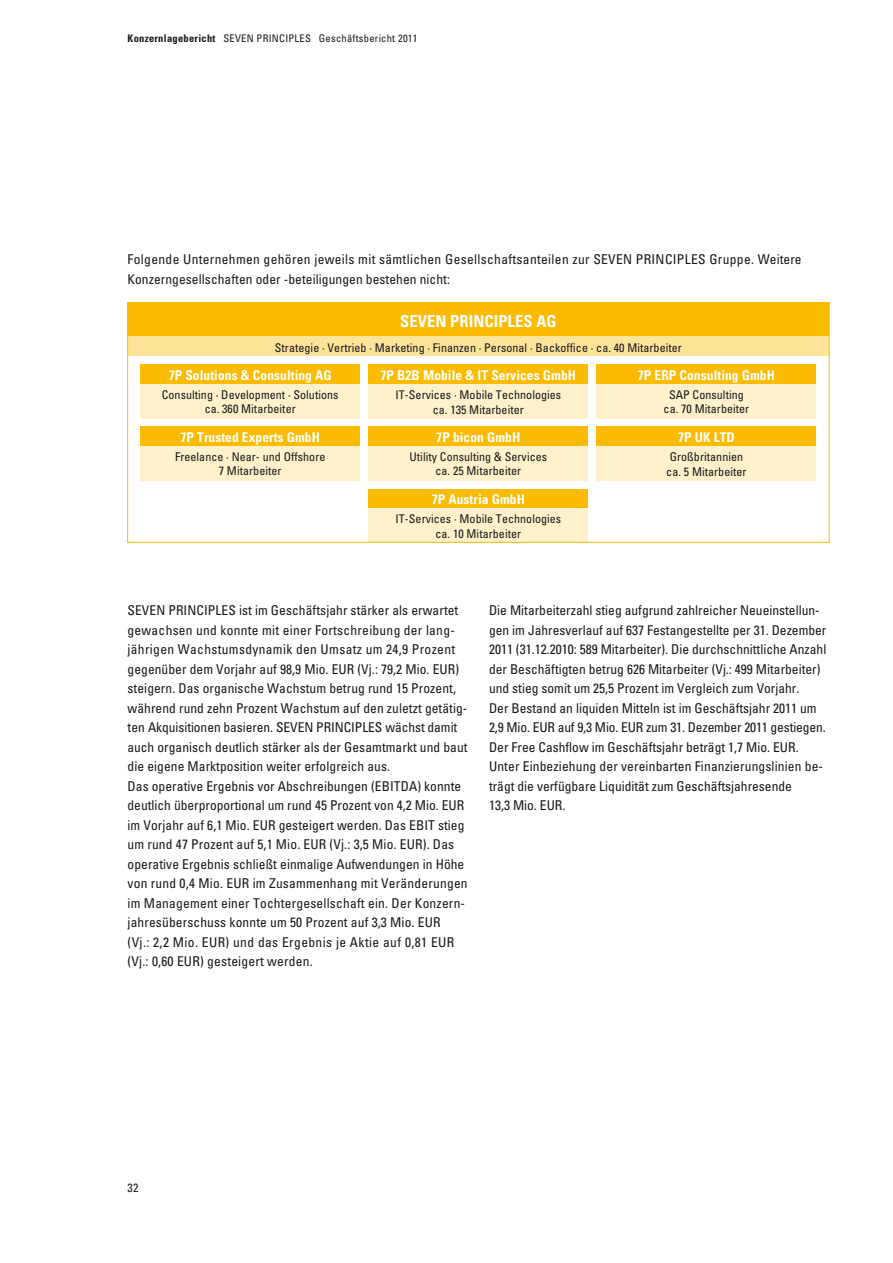
<style>
.page{position:relative;width:893px;height:1263px;background:#fff}
.page>*{position:absolute;margin:0;border:0;box-sizing:border-box;transform-origin:0 0}
.t1{font:700 condensed 16.5px "Univers";letter-spacing:.005em;color:#fff}
._7P_Bodycopy{font:condensed 13.5px/19.5px "Univers";letter-spacing:.005em;color:#1a171c}
._7P_Bodycopy-2{font:condensed 13.5px/19.5px "Univers";letter-spacing:.025em;color:#1a171c}
.t2{font:700 condensed 13.5px "Univers";letter-spacing:.005em;color:#fff}
.t3{font:condensed 12px/14.2px "Univers";letter-spacing:.005em;color:#1a171c;text-align:center}
.Kapitel_Univer_57{font:condensed 10.5px "Univers";letter-spacing:.025em;color:#1a171c}
.s1{font-weight:700}
</style>
<div class="page">
<div style="left:128px;top:303px;width:701px;height:34px;background:#fabb00"></div>
<div style="left:128px;top:337px;width:701px;height:19px;background:#fde499"></div>
<div style="left:140px;top:365px;width:220px;height:19px;background:#fabb00"></div>
<div style="left:140px;top:384px;width:220px;height:34px;background:#fef1cc"></div>
<div style="left:369px;top:365px;width:219px;height:19px;background:#fabb00"></div>
<div style="left:369px;top:384px;width:219px;height:34px;background:#fef1cc"></div>
<div style="left:597px;top:365px;width:219px;height:19px;background:#fabb00"></div>
<div style="left:597px;top:384px;width:219px;height:34px;background:#fef1cc"></div>
<div style="left:140px;top:427px;width:220px;height:19px;background:#fabb00"></div>
<div style="left:140px;top:446px;width:220px;height:34px;background:#fef1cc"></div>
<div style="left:369px;top:427px;width:219px;height:19px;background:#fabb00"></div>
<div style="left:369px;top:446px;width:219px;height:34px;background:#fef1cc"></div>
<div style="left:597px;top:427px;width:219px;height:19px;background:#fabb00"></div>
<div style="left:597px;top:446px;width:219px;height:34px;background:#fef1cc"></div>
<div style="left:369px;top:489px;width:219px;height:19px;background:#fabb00"></div>
<div style="left:369px;top:508px;width:219px;height:34px;background:#fef1cc"></div>
<div style="left:127px;top:302px;width:703px;height:241px;border:1px solid #fabb00"></div>
<p class="Kapitel_Univer_57" style="left:128px;top:32px;width:291px"><span class="s1">Konzernlagebericht</span> SEVEN PRINCIPLES Geschäftsbericht 2011</p>
<p class="_7P_Bodycopy-2" style="left:128px;top:249px;width:676px">Folgende Unternehmen gehören jeweils mit sämtlichen Gesellschaftsanteilen zur SEVEN PRINCIPLES Gruppe. Weitere<br>Konzerngesellschaften oder -beteiligungen bestehen nicht:</p>
<p class="t1" style="left:400px;top:311px;width:158px">SEVEN PRINCIPLES AG</p>
<p class="t3" style="left:275px;top:340px;width:409px">Strategie · Vertrieb · Marketing · Finanzen · Personal · Backoffice · ca. 40 Mitarbeiter</p>
<p class="t2" style="left:169px;top:367px;width:165px">7P Solutions &amp; Consulting AG</p>
<p class="t3" style="left:162px;top:388px;width:178px">Consulting · Development · Solutions ca. 360 Mitarbeiter</p>
<p class="t2" style="left:381px;top:367px;width:197px">7P B2B Mobile &amp; IT Services GmbH</p>
<p class="t3" style="left:395px;top:388px;width:167px">IT-Services · Mobile Technologies ca. 135 Mitarbeiter</p>
<p class="t2" style="left:638px;top:367px;width:139px">7P ERP Consulting GmbH</p>
<p class="t3" style="left:664px;top:388px;width:87px">SAP Consulting ca. 70 Mitarbeiter</p>
<p class="t2" style="left:180px;top:429px;width:141px">7P Trusted Experts GmbH</p>
<p class="t3" style="left:175px;top:450px;width:152px">Freelance · Near- und Offshore<br>7 Mitarbeiter</p>
<p class="t2" style="left:436px;top:429px;width:86px">7P bicon GmbH</p>
<p class="t3" style="left:409px;top:450px;width:139px">Utility Consulting &amp; Services ca. 25 Mitarbeiter</p>
<p class="t2" style="left:432px;top:491px;width:95px">7P Austria GmbH</p>
<p class="t3" style="left:395px;top:512px;width:167px">IT-Services · Mobile Technologies ca. 10 Mitarbeiter</p>
<p class="t2" style="left:678px;top:429px;width:58px">7P UK LTD</p>
<p class="t3" style="left:666px;top:450px;width:82px;text-align:left">Großbritannien ca. 5 Mitarbeiter</p>
<p class="_7P_Bodycopy" style="left:128px;top:600px;width:342px">SEVEN PRINCIPLES ist im Geschäftsjahr stärker als erwartet gewachsen und konnte mit einer Fortschreibung der lang&shy;jährigen Wachstumsdynamik den Umsatz um 24,9 Prozent gegenüber dem Vorjahr auf 98,9 Mio. EUR (Vj.: 79,2 Mio. EUR) steigern. Das organische Wachstum betrug rund 15 Prozent, während rund zehn Prozent Wachstum auf den zuletzt getätig&shy;ten Akquisitionen basieren. SEVEN PRINCIPLES wächst damit auch organisch deutlich stärker als der Gesamtmarkt und baut die eigene Marktposition weiter erfolgreich aus.</p>
<p class="_7P_Bodycopy" style="left:128px;top:776px;width:342px">Das operative Ergebnis vor Abschreibungen (EBITDA) konnte deutlich überproportional um rund 45 Prozent von 4,2 Mio. EUR im Vorjahr auf 6,1 Mio. EUR gesteigert werden. Das EBIT stieg um rund 47 Prozent auf 5,1 Mio. EUR (Vj.: 3,5 Mio. EUR). Das operative Ergebnis schließt einmalige Aufwendungen in Höhe von rund 0,4 Mio. EUR im Zusammenhang mit Veränderungen im Management einer Tochtergesellschaft ein. Der Konzern&shy;jahresüberschuss konnte um 50 Prozent auf 3,3 Mio. EUR<br>(Vj.: 2,2 Mio. EUR) und das Ergebnis je Aktie auf 0,81 EUR (Vj.: 0,60 EUR) gesteigert werden.</p>
<p class="_7P_Bodycopy" style="left:489px;top:600px;width:339px">Die Mitarbeiterzahl stieg aufgrund zahlreicher Neueinstellun&shy;gen im Jahresverlauf auf 637 Festangestellte per 31. Dezember 2011 (31.12.2010: 589 Mitarbeiter). Die durchschnittliche Anzahl der Beschäftigten betrug 626 Mitarbeiter (Vj.: 499 Mitarbeiter) und stieg somit um 25,5 Prozent im Vergleich zum Vorjahr.</p>
<p class="_7P_Bodycopy" style="left:489px;top:698px;width:338px">Der Bestand an liquiden Mitteln ist im Geschäftsjahr 2011 um 2,9 Mio. EUR auf 9,3 Mio. EUR zum 31. Dezember 2011 gestiegen.<br>Der Free Cashflow im Geschäftsjahr beträgt 1,7 Mio. EUR.<br>Unter Einbeziehung der vereinbarten Finanzierungslinien be&shy;trägt die verfügbare Liquidität zum Geschäftsjahresende<br>13,3 Mio. EUR.</p>
<p class="t3" style="left:128px;top:1180px;width:12px">32</p>
</div>
